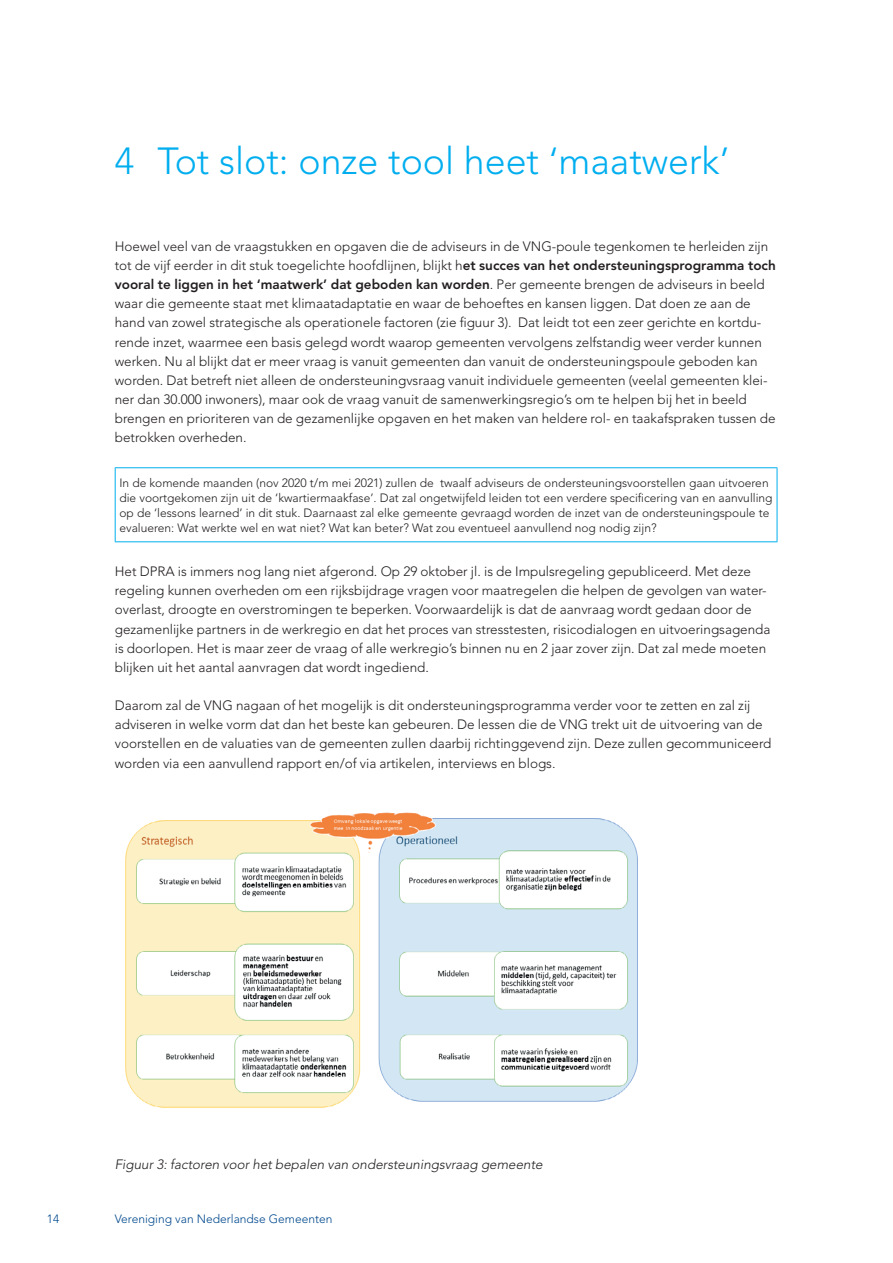
<style>
.page{position:relative;width:893px;height:1263px;background:#fff}
.page>*{position:absolute;margin:0;border:0;box-sizing:border-box;transform-origin:0 0}
.t1{font:300 37.5px "Avenir LT Std";color:#00aeef}
.t2{font:300 13.5px/19.2px "Avenir LT Std";color:#231f20}
.t3{font:italic 300 13.5px "Avenir LT Std";color:#231f20}
.t4{font:300 12px/15px "Avenir LT Std";color:#231f20}
.t5{font:300 12px "Avenir LT Std";color:#01498e}
.s1{font-weight:800}
</style>
<div class="page">
<hr style="left:115px;top:467px;width:662px;height:1px;background:#00aeef">
<hr style="left:115px;top:468px;width:1px;height:73px;background:#00aeef">
<hr style="left:777px;top:468px;width:1px;height:73px;background:#00aeef">
<hr style="left:115px;top:541px;width:662px;height:1px;background:#00aeef">
<img style="left:125px;top:812px;width:513px;height:296px">
<h1 class="t1" style="left:115px;top:139px;width:616px">4 Tot slot: onze tool heet ‘maatwerk’</h1>
<p class="t2" style="left:115px;top:237px;width:663px">Hoewel veel van de vraagstukken en opgaven die de adviseurs in de VNG-poule tegenkomen te herleiden zijn tot de vijf eerder in dit stuk toegelichte hoofdlijnen, blijkt h<span class="s1">et succes van het ondersteuningsprogramma toch vooral te liggen in het ‘maatwerk’ dat geboden kan worden</span>. Per gemeente brengen de adviseurs in beeld waar die gemeente staat met klimaatadaptatie en waar de behoeftes en kansen liggen. Dat doen ze aan de hand van zowel strategische als operationele factoren (zie figuur 3). Dat leidt tot een zeer gerichte en kortdu&shy;rende inzet, waarmee een basis gelegd wordt waarop gemeenten vervolgens zelfstandig weer verder kunnen werken. Nu al blijkt dat er meer vraag is vanuit gemeenten dan vanuit de ondersteuningspoule geboden kan worden. Dat betreft niet alleen de ondersteuningvsraag vanuit individuele gemeenten (veelal gemeenten klei&shy;ner dan 30.000 inwoners), maar ook de vraag vanuit de samenwerkingsregio’s om te helpen bij het in beeld brengen en prioriteren van de gezamenlijke opgaven en het maken van heldere rol- en taakafspraken tussen de betrokken overheden.</p>
<p class="t4" style="left:119px;top:475px;width:655px">In de komende maanden (nov 2020 t/m mei 2021) zullen de twaalf adviseurs de ondersteuningsvoorstellen gaan uitvoeren die voortgekomen zijn uit de ‘kwartiermaakfase’. Dat zal ongetwijfeld leiden tot een verdere specificering van en aanvulling op de ‘lessons learned’ in dit stuk. Daarnaast zal elke gemeente gevraagd worden de inzet van de ondersteuningspoule te evalueren: Wat werkte wel en wat niet? Wat kan beter? Wat zou eventueel aanvullend nog nodig zijn?</p>
<p class="t2" style="left:115px;top:562px;width:657px">Het DPRA is immers nog lang niet afgerond. Op 29 oktober jl. is de Impulsregeling gepubliceerd. Met deze regeling kunnen overheden om een rijksbijdrage vragen voor maatregelen die helpen de gevolgen van water&shy;overlast, droogte en overstromingen te beperken. Voorwaardelijk is dat de aanvraag wordt gedaan door de gezamenlijke partners in de werkregio en dat het proces van stresstesten, risicodialogen en uitvoeringsagenda is doorlopen. Het is maar zeer de vraag of alle werkregio’s binnen nu en 2 jaar zover zijn. Dat zal mede moeten blijken uit het aantal aanvragen dat wordt ingediend.</p>
<p class="t2" style="left:115px;top:696px;width:658px">Daarom zal de VNG nagaan of het mogelijk is dit ondersteuningsprogramma verder voor te zetten en zal zij adviseren in welke vorm dat dan het beste kan gebeuren. De lessen die de VNG trekt uit de uitvoering van de voorstellen en de valuaties van de gemeenten zullen daarbij richtinggevend zijn. Deze zullen gecommuniceerd worden via een aanvullend rapport en/of via artikelen, interviews en blogs.</p>
<p class="t3" style="left:115px;top:1157px;width:429px">Figuur 3: factoren voor het bepalen van ondersteuningsvraag gemeente</p>
<p class="t5" style="left:47px;top:1211px;width:14px">14</p>
<p class="t5" style="left:115px;top:1211px;width:219px">Vereniging van Nederlandse Gemeenten</p>
</div>
